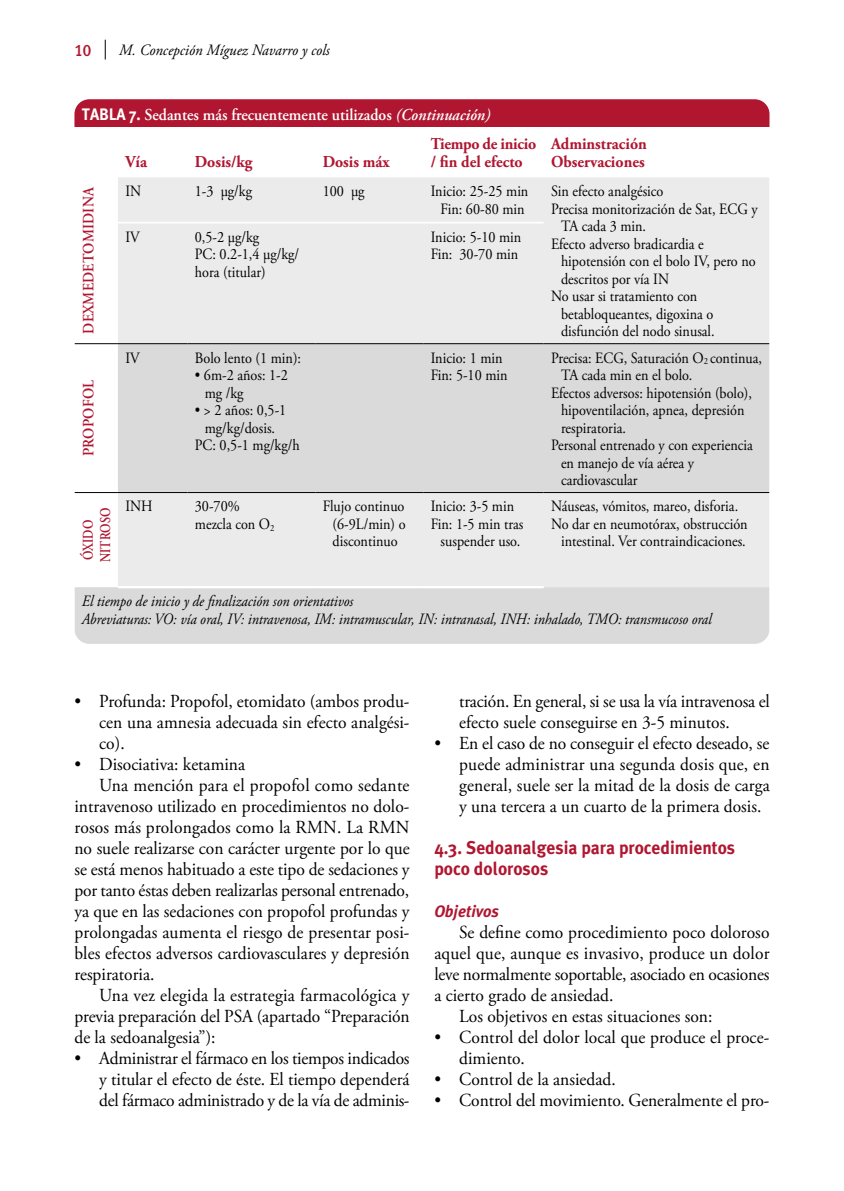
<style>
.page{position:relative;width:844px;height:1191px;background:#fff}
.page>*{position:absolute;margin:0;border:0;box-sizing:border-box;transform-origin:0 0}
.t1{font:18.38px/21px "Adobe Garamond Pro";color:#000;text-align:justify;scale:.95 1}
.t2{font:700 18.38px/21px "Meta Plus";color:#b01630;scale:.95 1}
.t3{font:700 16.62px/18.4px "Adobe Garamond Pro";color:#b01630;scale:.95 1}
.t4{font:600 16.62px "Adobe Garamond Pro";color:#fff;scale:.95 1}
.t5{font:italic 700 16.62px "Meta Plus";color:#b01630;scale:.95 1}
.t6{font:16.62px "Meta Plus Medium Caps";color:#b01630;scale:.95 1}
.t7{font:15.75px/17.5px "Adobe Garamond Pro";color:#000;scale:.9 1}
.t8{font:italic 15.75px/17.5px "Adobe Garamond Pro";color:#000;scale:.9 1}
.t9{font:italic 15.75px "Adobe Garamond Pro";color:#000;scale:.95 1}
.t10{font:600 15.75px "Adobe Garamond Pro";letter-spacing:.015em;color:#b01630;scale:.9 1}
.t11{font:600 14.88px/17.5px "Adobe Garamond Pro";letter-spacing:.015em;color:#b01630;scale:.8 1}
.s1{font-family:"Meta Plus";font-weight:700}
.s2{font-style:italic}
</style>
<div class="page">
<svg style="left:105px;top:40px;width:1px;height:20px"></svg>
<div style="left:74px;top:99px;width:695px;height:28px;background:#b01630"></div>
<div style="left:118px;top:177px;width:651px;height:166px;background:#ebebeb"></div>
<svg style="left:74px;top:344px;width:695px;height:300px;background:#e0e0e0"></svg>
<hr style="left:118px;top:222px;width:69px;height:1px;background:#fff">
<hr style="left:187px;top:222px;width:128px;height:1px;background:#fff">
<hr style="left:315px;top:222px;width:108px;height:1px;background:#fff">
<hr style="left:423px;top:222px;width:120px;height:1px;background:#fff">
<hr style="left:118px;top:586px;width:69px;height:1px;background:#fff">
<hr style="left:118px;top:587px;width:69px;height:1px;background:#fff">
<hr style="left:187px;top:586px;width:128px;height:1px;background:#fff">
<hr style="left:187px;top:587px;width:128px;height:1px;background:#fff">
<hr style="left:315px;top:586px;width:108px;height:1px;background:#fff">
<hr style="left:315px;top:587px;width:108px;height:1px;background:#fff">
<hr style="left:423px;top:586px;width:120px;height:1px;background:#fff">
<hr style="left:423px;top:587px;width:120px;height:1px;background:#fff">
<hr style="left:74px;top:343px;width:44px;height:1px;background:#000">
<hr style="left:118px;top:343px;width:69px;height:1px;background:#000">
<hr style="left:187px;top:343px;width:128px;height:1px;background:#000">
<hr style="left:315px;top:343px;width:108px;height:1px;background:#000">
<hr style="left:423px;top:343px;width:120px;height:1px;background:#000">
<hr style="left:543px;top:343px;width:226px;height:1px;background:#000">
<hr style="left:74px;top:492px;width:44px;height:1px;background:#000">
<hr style="left:118px;top:492px;width:69px;height:1px;background:#000">
<hr style="left:187px;top:492px;width:128px;height:1px;background:#000">
<hr style="left:315px;top:492px;width:108px;height:1px;background:#000">
<hr style="left:423px;top:492px;width:120px;height:1px;background:#000">
<hr style="left:543px;top:492px;width:226px;height:1px;background:#000">
<p class="t6" style="left:74px;top:41px;width:19px">10</p>
<p class="t9" style="left:119px;top:41px;width:223px">M. Concepción Míguez Navarro y cols</p>
<p class="t4" style="left:82px;top:105px;width:431px"><span class="s1">TABLA 7.</span> Sedantes más frecuentemente utilizados <span class="s2">(Continuación)</span></p>
<p class="t3" style="left:125px;top:153px;width:24px">Vía</p>
<p class="t3" style="left:195px;top:153px;width:62px">Dosis/kg</p>
<p class="t3" style="left:322px;top:153px;width:72px">Dosis máx</p>
<p class="t3" style="left:430px;top:135px;width:112px">Tiempo de inicio / fin del efecto</p>
<p class="t3" style="left:551px;top:135px;width:102px">Adminstración<br>Observaciones</p>
<p class="t10" style="left:79px;top:334px;width:165px;rotate:-90deg">DEXMEDETOMIDINA</p>
<p class="t7" style="left:125px;top:183px;width:19px">IN</p>
<p class="t7" style="left:195px;top:183px;width:65px">1-3 µg/kg</p>
<p class="t7" style="left:322px;top:183px;width:48px">100 µg</p>
<p class="t7" style="left:430px;top:183px;width:110px;text-align:center">Inicio: 25-25 min<br>Fin: 60-80 min</p>
<p class="t7" style="left:551px;top:183px;width:126px">Sin efecto analgésico</p>
<p class="t7" style="left:551px;top:200px;width:231px">Precisa monitorización de Sat, ECG y</p>
<p class="t7" style="left:561px;top:218px;width:96px">TA cada 3 min.</p>
<p class="t7" style="left:551px;top:235px;width:171px">Efecto adverso bradicardia e</p>
<p class="t7" style="left:561px;top:253px;width:218px">hipotensión con el bolo IV, pero no</p>
<p class="t7" style="left:561px;top:270px;width:122px">descritos por vía IN</p>
<p class="t7" style="left:551px;top:288px;width:164px">No usar si tratamiento con</p>
<p class="t7" style="left:561px;top:305px;width:171px">betabloqueantes, digoxina o</p>
<p class="t7" style="left:561px;top:323px;width:172px">disfunción del nodo sinusal.</p>
<p class="t7" style="left:125px;top:228px;width:17px">IV</p>
<p class="t7" style="left:195px;top:228px;width:117px">0,5-2 µg/kg<br>PC: 0.2-1,4 µg/kg/ hora (titular)</p>
<p class="t7" style="left:430px;top:228px;width:102px">Inicio: 5-10 min<br>Fin: 30-70 min</p>
<p class="t10" style="left:79px;top:456px;width:86px;rotate:-90deg">PROPOFOL</p>
<p class="t11" style="left:79px;top:562px;width:70px;rotate:-90deg">ÓXIDO<br>NITROSO</p>
<p class="t7" style="left:125px;top:349px;width:17px">IV</p>
<p class="t7" style="left:195px;top:349px;width:120px">Bolo lento (1 min):</p>
<p class="t7" style="left:205px;top:367px;width:94px;text-indent:-10px">• 6m-2 años: 1-2 mg /kg</p>
<p class="t7" style="left:195px;top:402px;width:103px">• &gt; 2 años: 0,5-1</p>
<p class="t7" style="left:205px;top:419px;width:80px">mg/kg/dosis.</p>
<p class="t7" style="left:195px;top:437px;width:118px">PC: 0,5-1 mg/kg/h</p>
<p class="t7" style="left:430px;top:349px;width:87px">Inicio: 1 min<br>Fin: 5-10 min</p>
<p class="t7" style="left:551px;top:349px;width:236px">Precisa: ECG, Saturación O<sub>2</sub> continua,</p>
<p class="t7" style="left:561px;top:367px;width:148px">TA cada min en el bolo.</p>
<p class="t7" style="left:551px;top:384px;width:225px">Efectos adversos: hipotensión (bolo),</p>
<p class="t7" style="left:561px;top:402px;width:205px">hipoventilación, apnea, depresión</p>
<p class="t7" style="left:561px;top:419px;width:74px">respiratoria.</p>
<p class="t7" style="left:551px;top:437px;width:226px">Personal entrenado y con experiencia</p>
<p class="t7" style="left:561px;top:454px;width:149px">en manejo de vía aérea y</p>
<p class="t7" style="left:561px;top:472px;width:87px">cardiovascular</p>
<p class="t7" style="left:125px;top:498px;width:32px">INH</p>
<p class="t7" style="left:195px;top:498px;width:90px">30-70% mezcla con O<sub>2</sub></p>
<p class="t7" style="left:332px;top:498px;width:83px;text-align:justify;text-indent:-10px">Flujo continuo (6-9L/min) o discontinuo</p>
<p class="t7" style="left:430px;top:498px;width:105px;text-align:center">Inicio: 3-5 min<br>Fin: 1-5 min tras suspender uso.</p>
<p class="t7" style="left:551px;top:498px;width:209px">Náuseas, vómitos, mareo, disforia.</p>
<p class="t7" style="left:551px;top:516px;width:220px">No dar en neumotórax, obstrucción</p>
<p class="t7" style="left:561px;top:533px;width:207px">intestinal. Ver contraindicaciones.</p>
<p class="t8" style="left:82px;top:593px;width:701px">El tiempo de inicio y de finalización son orientativos<br>Abreviaturas: VO: vía oral, IV: intravenosa, IM: intramuscular, IN: intranasal, INH: inhalado, TMO: transmucoso oral</p>
<p class="t1" style="left:99px;top:691px;width:328px;text-indent:-25px">• Profunda: Propofol, etomidato (ambos produ&shy;cen una amnesia adecuada sin efecto analgési&shy;co).</p>
<p class="t1" style="left:74px;top:754px;width:181px">• Disociativa: ketamina</p>
<p class="t1" style="left:99px;top:775px;width:328px">Una mención para el propofol como sedante</p>
<p class="t1" style="left:74px;top:796px;width:354px">intravenoso utilizado en procedimientos no dolo-</p>
<p class="t1" style="left:74px;top:817px;width:354px">rosos más prolongados como la RMN. La RMN</p>
<p class="t1" style="left:74px;top:838px;width:354px">no suele realizarse con carácter urgente por lo que</p>
<p class="t1" style="left:74px;top:859px;width:354px">se está menos habituado a este tipo de sedaciones y</p>
<p class="t1" style="left:74px;top:880px;width:354px">por tanto éstas deben realizarlas personal entrenado,</p>
<p class="t1" style="left:74px;top:901px;width:354px">ya que en las sedaciones con propofol profundas y</p>
<p class="t1" style="left:74px;top:922px;width:354px">prolongadas aumenta el riesgo de presentar posi-</p>
<p class="t1" style="left:74px;top:943px;width:354px">bles efectos adversos cardiovasculares y depresión</p>
<p class="t1" style="left:74px;top:964px;width:86px">respiratoria.</p>
<p class="t1" style="left:99px;top:985px;width:328px">Una vez elegida la estrategia farmacológica y</p>
<p class="t1" style="left:74px;top:1006px;width:354px">previa preparación del PSA (apartado “Preparación</p>
<p class="t1" style="left:74px;top:1027px;width:150px">de la sedoanalgesia”):</p>
<p class="t1" style="left:99px;top:1048px;width:328px;text-indent:-25px">• Administrar el fármaco en los tiempos indicados y titular el efecto de éste. El tiempo dependerá del fármaco administrado y de la vía de adminis-</p>
<p class="t1" style="left:459px;top:691px;width:328px">tración. En general, si se usa la vía intravenosa el efecto suele conseguirse en 3-5 minutos.</p>
<p class="t1" style="left:459px;top:733px;width:328px;text-indent:-25px">• En el caso de no conseguir el efecto deseado, se puede administrar una segunda dosis que, en general, suele ser la mitad de la dosis de carga y una tercera a un cuarto de la primera dosis.</p>
<p class="t2" style="left:434px;top:837px;width:318px">4.3. Sedoanalgesia para procedimientos poco dolorosos</p>
<p class="t5" style="left:434px;top:902px;width:69px">Objetivos</p>
<p class="t1" style="left:459px;top:922px;width:328px">Se define como procedimiento poco doloroso</p>
<p class="t1" style="left:434px;top:943px;width:354px">aquel que, aunque es invasivo, produce un dolor</p>
<p class="t1" style="left:434px;top:964px;width:354px">leve normalmente soportable, asociado en ocasiones</p>
<p class="t1" style="left:434px;top:985px;width:190px">a cierto grado de ansiedad.</p>
<p class="t1" style="left:459px;top:1006px;width:268px">Los objetivos en estas situaciones son:</p>
<p class="t1" style="left:459px;top:1027px;width:328px;text-indent:-25px">• Control del dolor local que produce el proce&shy;dimiento.</p>
<p class="t1" style="left:434px;top:1069px;width:192px">• Control de la ansiedad.</p>
<p class="t1" style="left:434px;top:1090px;width:354px">• Control del movimiento. Generalmente el pro-</p>
</div>
